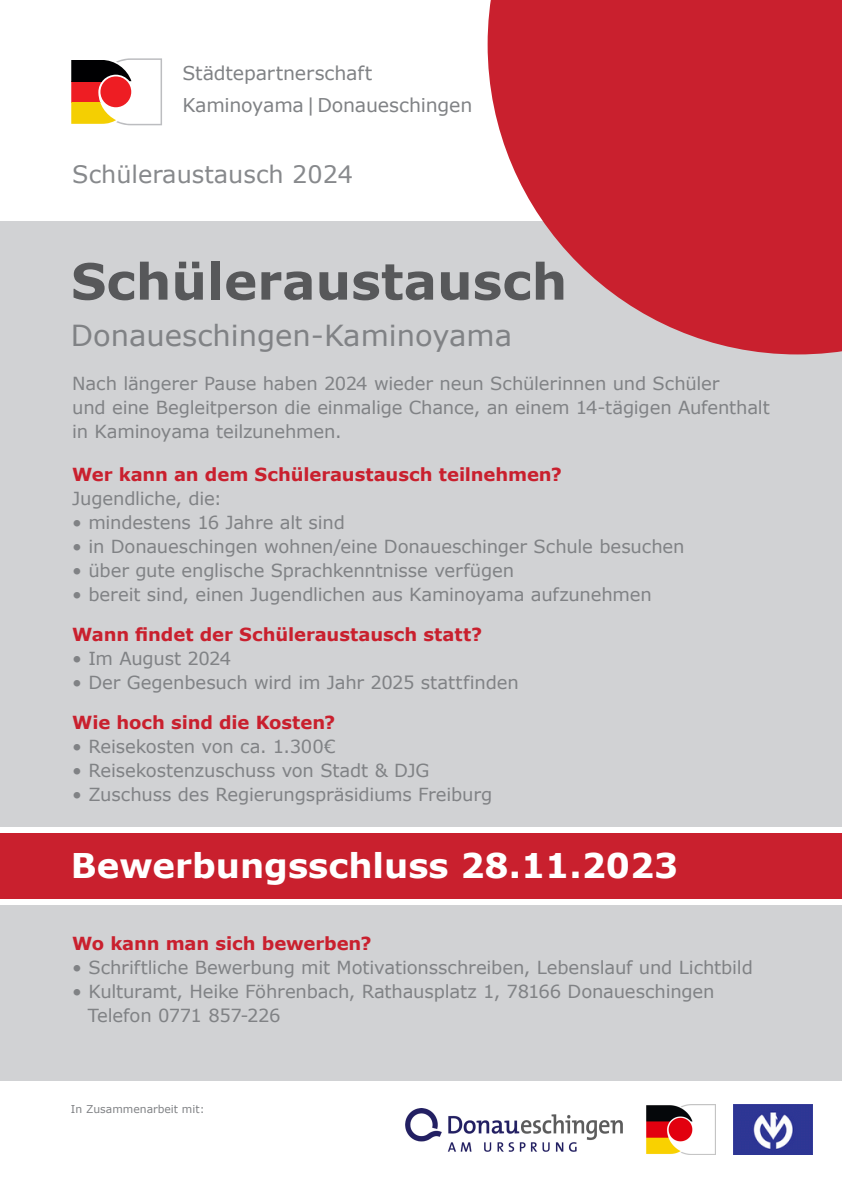
<style>
.page{position:relative;width:842px;height:1191px;background:#fff}
.page>*{position:absolute;margin:0;border:0;box-sizing:border-box;transform-origin:0 0}
.t1{font:700 50px "Verdana";color:#57585a}
.t2{font:700 34px "Verdana";color:#fff}
.t3{font:29px "Verdana";color:#808285}
.t4{font:24px "Verdana";color:#87898c}
.t5{font:19px/31.2px "Verdana";letter-spacing:-.01em;color:#808285}
.t6{font:18px/24px "Verdana";letter-spacing:-.01em;color:#808285}
.t7{font:700 18px "Verdana";letter-spacing:-.005em;color:#c9202e}
.t8{font:10.8px "Verdana";color:#808285}
</style>
<div class="page">
<div style="left:0;top:833px;width:842px;height:65px;background:#c9202e"></div>
<div style="left:0;top:221px;width:842px;height:308px;background:#d1d2d4"></div>
<div style="left:0;top:904px;width:842px;height:176px;background:#d1d2d4"></div>
<img style="left:734px;top:1104px;width:79px;height:50px">
<img style="left:646px;top:1104px;width:70px;height:50px">
<svg style="left:488px;top:0;width:354px;height:354px;fill:#c9202e"></svg>
<img style="left:406px;top:1108px;width:217px;height:43px">
<div style="left:0;top:512px;width:842px;height:314px;background:#d1d2d4"></div>
<svg style="left:121px;top:58px;width:41px;height:67px"></svg>
<div style="left:71px;top:81px;width:54px;height:21px;background:#ee1d23"></div>
<svg style="left:71px;top:102px;width:60px;height:22px"></svg>
<svg style="left:71px;top:60px;width:60px;height:21px"></svg>
<p class="t5" style="left:182px;top:58px;width:292px">Städtepartnerschaft<br>Kaminoyama|Donaueschingen</p>
<h3 class="t4" style="left:72px;top:158px;width:282px">Schüleraustausch 2024</h3>
<h1 class="t1" style="left:71px;top:246px;width:498px">Schüleraustausch</h1>
<h3 class="t3" style="left:71px;top:315px;width:443px">Donaueschingen-Kaminoyama</h3>
<p class="t6" style="left:72px;top:371px;width:699px">Nach längerer Pause haben 2024 wieder neun Schülerinnen und Schüler<br>und eine Begleitperson die einmalige Chance, an einem 14-tägigen Aufenthalt in Kaminoyama teilzunehmen.</p>
<p class="t7" style="left:72px;top:461px;width:491px">Wer kann an dem Schüleraustausch teilnehmen?</p>
<p class="t6" style="left:72px;top:486px;width:151px">Jugendliche, die:</p>
<p class="t6" style="left:72px;top:510px;width:274px">• mindestens 16 Jahre alt sind</p>
<p class="t6" style="left:72px;top:534px;width:614px">• in Donaueschingen wohnen/eine Donaueschinger Schule besuchen</p>
<p class="t6" style="left:72px;top:558px;width:443px">• über gute englische Sprachkenntnisse verfügen</p>
<p class="t6" style="left:72px;top:582px;width:581px">• bereit sind, einen Jugendlichen aus Kaminoyama aufzunehmen</p>
<p class="t7" style="left:72px;top:621px;width:412px">Wann findet der Schüleraustausch statt?</p>
<p class="t6" style="left:72px;top:646px;width:160px">• Im August 2024</p>
<p class="t6" style="left:72px;top:670px;width:448px">• Der Gegenbesuch wird im Jahr 2025 stattfinden</p>
<p class="t7" style="left:72px;top:709px;width:264px">Wie hoch sind die Kosten?</p>
<p class="t6" style="left:72px;top:734px;width:265px">• Reisekosten von ca. 1.300€</p>
<p class="t6" style="left:72px;top:758px;width:359px">• Reisekostenzuschuss von Stadt &amp; DJG</p>
<p class="t6" style="left:72px;top:782px;width:422px">• Zuschuss des Regierungspräsidiums Freiburg</p>
<h2 class="t2" style="left:71px;top:841px;width:609px">Bewerbungsschluss 28.11.2023</h2>
<p class="t7" style="left:72px;top:931px;width:301px">Wo kann man sich bewerben?</p>
<p class="t6" style="left:72px;top:955px;width:682px">• Schriftliche Bewerbung mit Motivationsschreiben, Lebenslauf und Lichtbild</p>
<p class="t6" style="left:88px;top:979px;width:628px;text-indent:-15px">• Kulturamt, Heike Föhrenbach, Rathausplatz 1, 78166 Donaueschingen<br>Telefon 0771 857-226</p>
<p class="t8" style="left:71px;top:1101px;width:135px">In Zusammenarbeit mit:</p>
</div>
